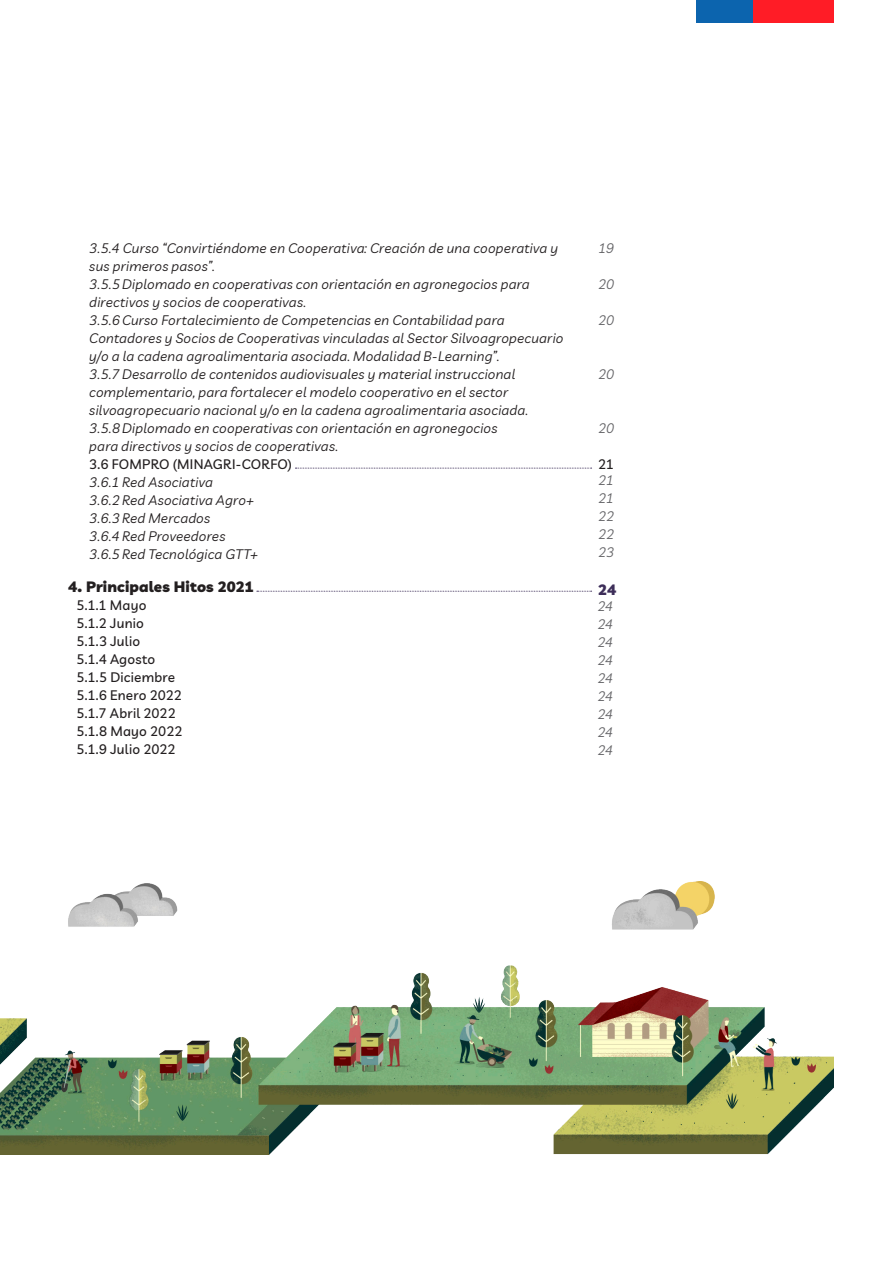
<style>
.page{position:relative;width:893px;height:1263px;background:#fff}
.page>*{position:absolute;margin:0;border:0;box-sizing:border-box;transform-origin:0 0}
.t1{font:900 15px "Livvic";letter-spacing:.01em;color:#231f20}
.t2{font:900 15px "Livvic";color:#3d2e59}
.t3{font:italic 13.5px/18px "Livvic";letter-spacing:.015em;color:#231f20}
.t4{font:500 13.5px "Livvic";letter-spacing:.015em;color:#231f20}
.t5{font:italic 13.5px "Livvic";letter-spacing:-.03em;color:#636366}
</style>
<div class="page">
<div style="left:751px;top:0;width:82px;height:22px;background:#ff1c26"></div>
<div style="left:696px;top:0;width:57px;height:22px;background:#0c64ae"></div>
<svg style="left:295px;top:468px;width:297px;height:1px"></svg>
<svg style="left:257px;top:591px;width:335px;height:1px"></svg>
<img style="left:0;top:881px;width:834px;height:273px">
<p class="t3" style="left:89px;top:238px;width:470px">3.5.4 Curso “Convirtiéndome en Cooperativa: Creación de una cooperativa y sus primeros pasos”.</p>
<p class="t3" style="left:89px;top:274px;width:442px">3.5.5Diplomado en cooperativas con orientación en agronegocios para directivos y socios de cooperativas.</p>
<p class="t3" style="left:89px;top:310px;width:476px">3.5.6 Curso Fortalecimiento de Competencias en Contabilidad para<br>Contadores y Socios de Cooperativas vinculadas al Sector Silvoagropecuario y/o a la cadena agroalimentaria asociada. Modalidad B-Learning”.</p>
<p class="t3" style="left:89px;top:364px;width:440px">3.5.7 Desarrollo de contenidos audiovisuales y material instruccional complementario, para fortalecer el modelo cooperativo en el sector silvoagropecuario nacional y/o en la cadena agroalimentaria asociada.</p>
<p class="t3" style="left:89px;top:418px;width:410px">3.5.8Diplomado en cooperativas con orientación en agronegocios</p>
<p class="t3" style="left:89px;top:436px;width:250px">para directivos y socios de cooperativas.</p>
<p class="t4" style="left:89px;top:454px;width:204px">3.6 FOMPRO (MINAGRI-CORFO)</p>
<p class="t3" style="left:89px;top:472px;width:125px">3.6.1 Red Asociativa</p>
<p class="t3" style="left:89px;top:490px;width:166px">3.6.2 Red Asociativa Agro+</p>
<p class="t3" style="left:89px;top:508px;width:122px">3.6.3 Red Mercados</p>
<p class="t3" style="left:89px;top:526px;width:138px">3.6.4 Red Proveedores</p>
<p class="t3" style="left:89px;top:544px;width:170px">3.6.5 Red Tecnológica GTT+</p>
<p class="t1" style="left:68px;top:574px;width:187px">4. Principales Hitos 2021</p>
<p class="t4" style="left:77px;top:595px;width:71px">5.1.1 Mayo</p>
<p class="t4" style="left:77px;top:613px;width:69px">5.1.2 Junio</p>
<p class="t4" style="left:77px;top:631px;width:65px">5.1.3 Julio</p>
<p class="t4" style="left:77px;top:649px;width:80px">5.1.4 Agosto</p>
<p class="t4" style="left:77px;top:667px;width:100px">5.1.5 Diciembre</p>
<p class="t4" style="left:77px;top:685px;width:107px">5.1.6 Enero 2022</p>
<p class="t4" style="left:77px;top:703px;width:101px">5.1.7 Abril 2022</p>
<p class="t4" style="left:77px;top:721px;width:107px">5.1.8 Mayo 2022</p>
<p class="t4" style="left:77px;top:739px;width:101px">5.1.9 Julio 2022</p>
<p class="t5" style="left:598px;top:238px;width:17px">19</p>
<p class="t5" style="left:598px;top:274px;width:18px">20</p>
<p class="t5" style="left:598px;top:310px;width:18px">20</p>
<p class="t5" style="left:598px;top:364px;width:18px">20</p>
<p class="t5" style="left:598px;top:418px;width:18px">20</p>
<p class="t4" style="left:598px;top:454px;width:17px">21</p>
<p class="t5" style="left:598px;top:470px;width:17px">21</p>
<p class="t5" style="left:598px;top:488px;width:17px">21</p>
<p class="t5" style="left:598px;top:506px;width:18px">22</p>
<p class="t5" style="left:598px;top:524px;width:18px">22</p>
<p class="t5" style="left:598px;top:542px;width:18px">23</p>
<p class="t2" style="left:598px;top:577px;width:19px">24</p>
<p class="t5" style="left:597px;top:596px;width:17px">24</p>
<p class="t5" style="left:597px;top:614px;width:17px">24</p>
<p class="t5" style="left:597px;top:632px;width:17px">24</p>
<p class="t5" style="left:597px;top:650px;width:17px">24</p>
<p class="t5" style="left:597px;top:668px;width:17px">24</p>
<p class="t5" style="left:597px;top:686px;width:17px">24</p>
<p class="t5" style="left:597px;top:704px;width:17px">24</p>
<p class="t5" style="left:597px;top:722px;width:17px">24</p>
<p class="t5" style="left:597px;top:740px;width:17px">24</p>
</div>
